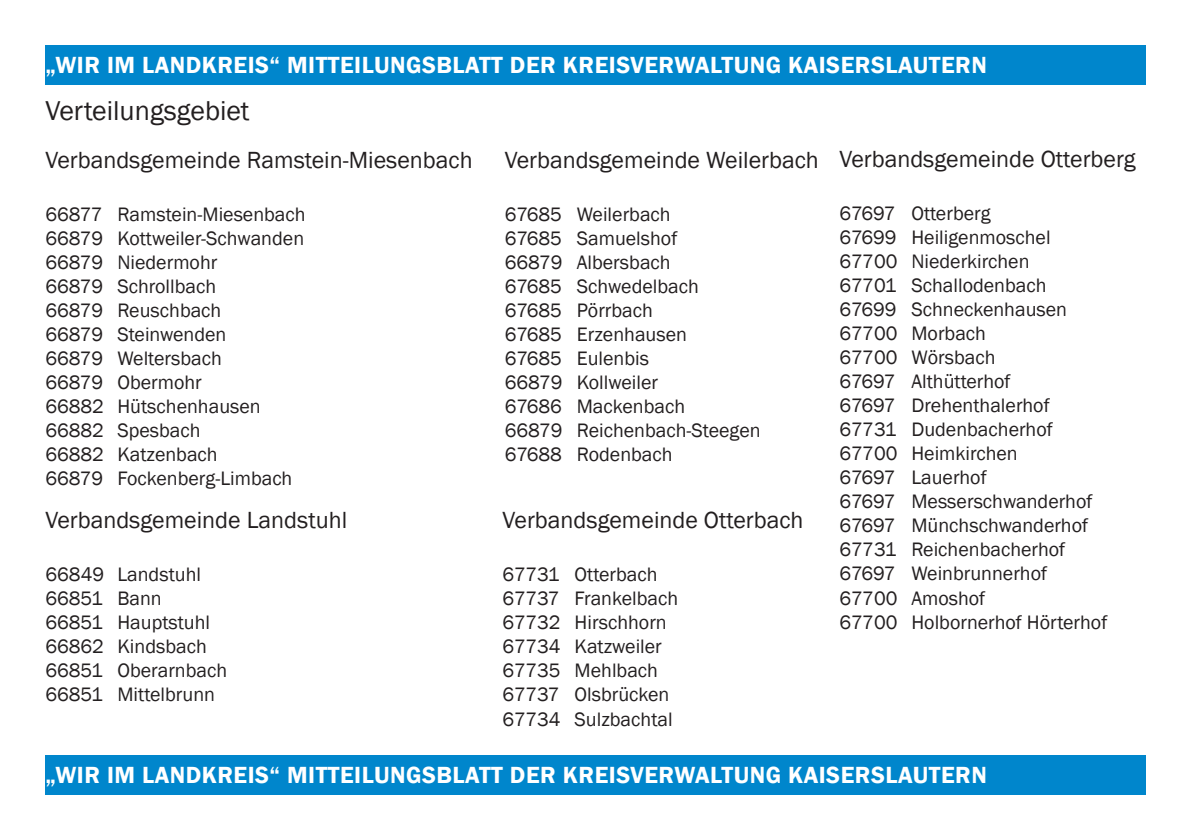
<style>
.page{position:relative;width:1191px;height:840px;background:#fff}
.page>*{position:absolute;margin:0;border:0;box-sizing:border-box;transform-origin:0 0}
.t1{font:28px "Franklin Gothic";color:#231f20}
.t2{font:24px "Franklin Gothic";color:#231f20}
.t3{font:600 24px "Franklin Gothic";letter-spacing:.02em;color:#fff}
.t4{font:20px "Franklin Gothic";color:#231f20}
</style>
<div class="page">
<div style="left:45px;top:45px;width:1100px;height:39px;background:#0086cc"></div>
<div style="left:45px;top:755px;width:1100px;height:39px;background:#0086cc"></div>
<p class="t3" style="left:45px;top:50px;width:943px">„WIR IM LANDKREIS“ MITTEILUNGSBLATT DER KREISVERWALTUNG KAISERSLAUTERN</p>
<p class="t1" style="left:45px;top:93px;width:206px">Verteilungsgebiet</p>
<p class="t2" style="left:45px;top:145px;width:429px">Verbandsgemeinde Ramstein-Miesenbach</p>
<p class="t4" style="left:45px;top:202px;width:262px">66877 Ramstein-Miesenbach</p>
<p class="t4" style="left:45px;top:226px;width:260px">66879 Kottweiler-Schwanden</p>
<p class="t4" style="left:45px;top:250px;width:174px">66879 Niedermohr</p>
<p class="t4" style="left:45px;top:274px;width:172px">66879 Schrollbach</p>
<p class="t4" style="left:45px;top:298px;width:178px">66879 Reuschbach</p>
<p class="t4" style="left:45px;top:322px;width:182px">66879 Steinwenden</p>
<p class="t4" style="left:45px;top:346px;width:178px">66879 Weltersbach</p>
<p class="t4" style="left:45px;top:370px;width:158px">66879 Obermohr</p>
<p class="t4" style="left:45px;top:394px;width:217px">66882 Hütschenhausen</p>
<p class="t4" style="left:45px;top:418px;width:157px">66882 Spesbach</p>
<p class="t4" style="left:45px;top:442px;width:174px">66882 Katzenbach</p>
<p class="t4" style="left:45px;top:466px;width:248px">66879 Fockenberg-Limbach</p>
<p class="t2" style="left:45px;top:505px;width:303px">Verbandsgemeinde Landstuhl</p>
<p class="t4" style="left:45px;top:562px;width:157px">66849 Landstuhl</p>
<p class="t4" style="left:45px;top:586px;width:118px">66851 Bann</p>
<p class="t4" style="left:45px;top:610px;width:166px">66851 Hauptstuhl</p>
<p class="t4" style="left:45px;top:634px;width:163px">66862 Kindsbach</p>
<p class="t4" style="left:45px;top:658px;width:183px">66851 Oberarnbach</p>
<p class="t4" style="left:45px;top:682px;width:171px">66851 Mittelbrunn</p>
<p class="t2" style="left:505px;top:145px;width:315px">Verbandsgemeinde Weilerbach</p>
<p class="t4" style="left:505px;top:202px;width:167px">67685 Weilerbach</p>
<p class="t4" style="left:505px;top:226px;width:174px">67685 Samuelshof</p>
<p class="t4" style="left:505px;top:250px;width:167px">66879 Albersbach</p>
<p class="t4" style="left:505px;top:274px;width:196px">67685 Schwedelbach</p>
<p class="t4" style="left:505px;top:298px;width:150px">67685 Pörrbach</p>
<p class="t4" style="left:505px;top:322px;width:184px">67685 Erzenhausen</p>
<p class="t4" style="left:505px;top:346px;width:146px">67685 Eulenbis</p>
<p class="t4" style="left:505px;top:370px;width:155px">66879 Kollweiler</p>
<p class="t4" style="left:505px;top:394px;width:182px">67686 Mackenbach</p>
<p class="t4" style="left:505px;top:418px;width:257px">66879 Reichenbach-Steegen</p>
<p class="t4" style="left:505px;top:442px;width:169px">67688 Rodenbach</p>
<p class="t2" style="left:502px;top:505px;width:302px">Verbandsgemeinde Otterbach</p>
<p class="t4" style="left:502px;top:562px;width:157px">67731 Otterbach</p>
<p class="t4" style="left:502px;top:586px;width:177px">67737 Frankelbach</p>
<p class="t4" style="left:502px;top:610px;width:166px">67732 Hirschhorn</p>
<p class="t4" style="left:502px;top:634px;width:161px">67734 Katzweiler</p>
<p class="t4" style="left:502px;top:658px;width:157px">67735 Mehlbach</p>
<p class="t4" style="left:502px;top:682px;width:168px">67737 Olsbrücken</p>
<p class="t4" style="left:502px;top:706px;width:172px">67734 Sulzbachtal</p>
<p class="t2" style="left:839px;top:144px;width:298px">Verbandsgemeinde Otterberg</p>
<p class="t4" style="left:839px;top:201px;width:153px">67697 Otterberg</p>
<p class="t4" style="left:839px;top:225px;width:213px">67699 Heiligenmoschel</p>
<p class="t4" style="left:839px;top:249px;width:192px">67700 Niederkirchen</p>
<p class="t4" style="left:839px;top:273px;width:209px">67701 Schallodenbach</p>
<p class="t4" style="left:839px;top:297px;width:229px">67699 Schneckenhausen</p>
<p class="t4" style="left:839px;top:321px;width:148px">67700 Morbach</p>
<p class="t4" style="left:839px;top:345px;width:158px">67700 Wörsbach</p>
<p class="t4" style="left:839px;top:369px;width:173px">67697 Althütterhof</p>
<p class="t4" style="left:839px;top:393px;width:212px">67697 Drehenthalerhof</p>
<p class="t4" style="left:839px;top:417px;width:215px">67731 Dudenbacherhof</p>
<p class="t4" style="left:839px;top:441px;width:180px">67700 Heimkirchen</p>
<p class="t4" style="left:839px;top:465px;width:149px">67697 Lauerhof</p>
<p class="t4" style="left:839px;top:489px;width:255px">67697 Messerschwanderhof</p>
<p class="t4" style="left:839px;top:513px;width:250px">67697 Münchschwanderhof</p>
<p class="t4" style="left:839px;top:537px;width:227px">67731 Reichenbacherhof</p>
<p class="t4" style="left:839px;top:561px;width:209px">67697 Weinbrunnerhof</p>
<p class="t4" style="left:839px;top:585px;width:147px">67700 Amoshof</p>
<p class="t4" style="left:839px;top:609px;width:269px">67700 Holbornerhof Hörterhof</p>
<p class="t3" style="left:45px;top:759px;width:943px">„WIR IM LANDKREIS“ MITTEILUNGSBLATT DER KREISVERWALTUNG KAISERSLAUTERN</p>
</div>
